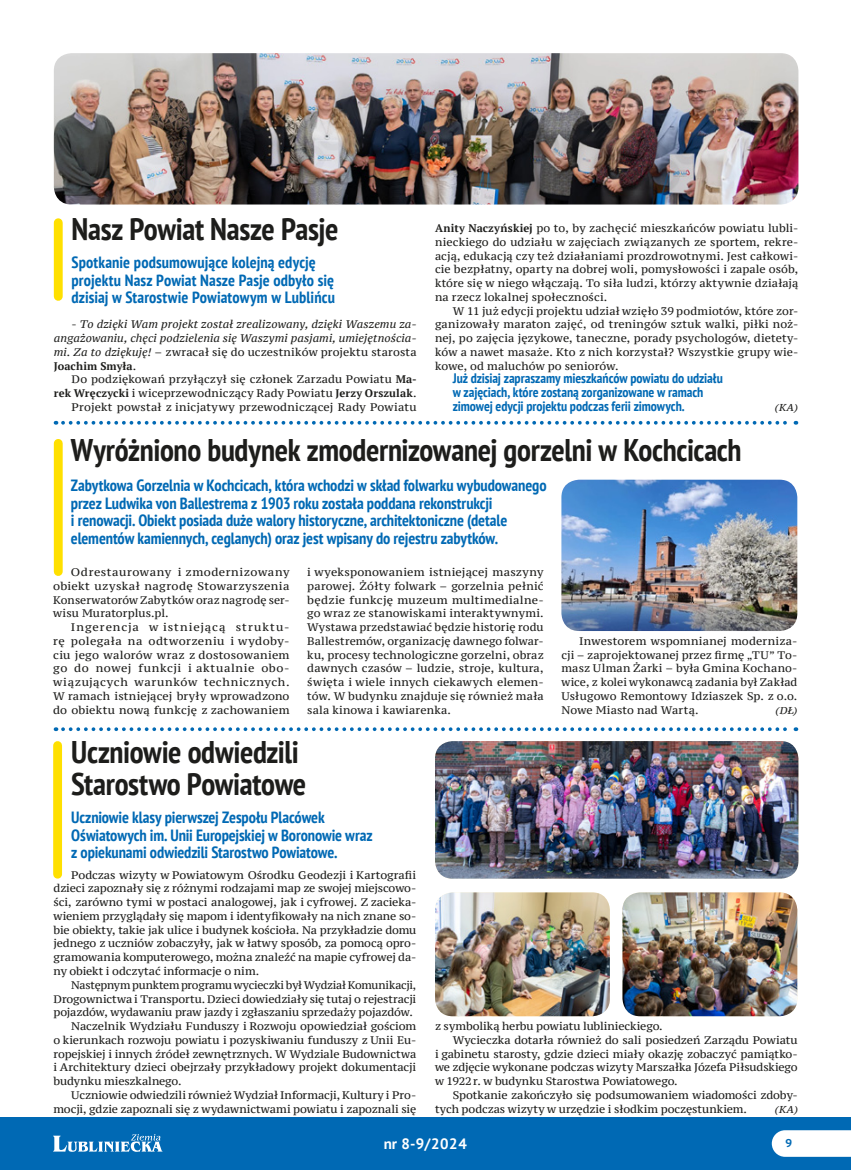
<style>
.page{position:relative;width:851px;height:1170px;background:#fff}
.page>*{position:absolute;margin:0;border:0;box-sizing:border-box;transform-origin:0 0}
._3_tytul{font:700 condensed 31.25px/31.9px "PT Sans";letter-spacing:-.01em;color:#1d1d1b}
._2_lid{font:700 condensed 16.25px/17.5px "PT Sans";letter-spacing:-.005em;color:#0069b4}
.t1{font:700 15px "PT Sans";color:#fff}
._7_srodtytul{font:700 condensed 13.75px/13.8px "PT Sans";letter-spacing:-.005em;color:#0069b4}
.t2{font:700 11.25px "PT Sans Caption";color:#0069b4}
._1_txt{font:11px/13.8px "PT Serif Caption";color:#1d1d1b;text-align:justify}
._1_txt-2{font:italic 11px/13.8px "PT Serif Caption";letter-spacing:.01em;color:#1d1d1b;text-align:justify}
._1_txt-3{font:italic 10px "PT Serif Caption";color:#1d1d1b}
._4_podpis{font:italic 10px "PT Serif Caption";color:#1d1d1b}
.s1{font-style:normal}
.s2{font-family:"PT Serif";font-weight:700;font-style:normal}
.s3{font-family:"PT Serif";font-weight:700}
</style>
<div class="page">
<div style="left:0;top:1116px;width:850px;height:53px;background:#0069b4"></div>
<svg style="left:771px;top:1130px;width:79px;height:26px;background:#f1f7fb"></svg>
<svg style="left:53px;top:1134px;width:109px;height:17px"></svg>
<img style="left:54px;top:53px;width:744px;height:151px">
<img style="left:561px;top:479px;width:236px;height:152px">
<img style="left:435px;top:741px;width:363px;height:137px">
<img style="left:435px;top:892px;width:174px;height:124px">
<img style="left:622px;top:892px;width:175px;height:124px">
<svg style="left:63px;top:421px;width:733px;height:3px"></svg>
<svg style="left:63px;top:727px;width:733px;height:4px"></svg>
<div style="left:54px;top:223px;width:9px;height:73px;background:#ffe000"></div>
<div style="left:54px;top:443px;width:9px;height:128px;background:#ffe000"></div>
<div style="left:53px;top:745px;width:9px;height:129px;background:#ffe000"></div>
<p class="_3_tytul" style="left:72px;top:212px;width:268px">Nasz Powiat Nasze Pasje</p>
<p class="_2_lid" style="left:72px;top:253px;width:265px">Spotkanie podsumowujące kolejną edycję projektu Nasz Powiat Nasze Pasje odbyło się dzisiaj w Starostwie Powiatowym w Lublińcu</p>
<p class="_1_txt-2" style="left:54px;top:317px;width:364px;text-indent:18px"><span class="s1">-</span> To dzięki Wam projekt został zrealizowany, dzięki Waszemu za&shy;angażowaniu, chęci podzielenia się Waszymi pasjami, umiejętnościa&shy;mi. Za to dziękuję! <span class="s1">– zwracał się do uczestników projektu starosta </span><span class="s2">Joachim Smyła</span><span class="s1">.</span></p>
<p class="_1_txt" style="left:54px;top:372px;width:364px;text-align:right">Do podziękowań przyłączył się członek Zarzadu Powiatu <span class="s3">Ma&shy;rek Wręczycki</span> i wiceprzewodniczący Rady Powiatu <span class="s3">Jerzy Orszulak</span>.</p>
<p class="_1_txt" style="left:72px;top:400px;width:346px">Projekt powstał z inicjatywy przewodniczącej Rady Powiatu</p>
<p class="_1_txt" style="left:435px;top:221px;width:365px"><span class="s3">Anity Naczyńskiej</span> po to, by zachęcić mieszkańców powiatu lubli&shy;nieckiego do udziału w zajęciach związanych ze sportem, rekre&shy;acją, edukacją czy też działaniami prozdrowotnymi. Jest całkowi&shy;cie bezpłatny, oparty na dobrej woli, pomysłowości i zapale osób, które się w niego włączają. To siła ludzi, którzy aktywnie działają na rzecz lokalnej społeczności.</p>
<p class="_1_txt" style="left:435px;top:304px;width:365px;text-indent:18px">W 11 już edycji projektu udział wzięło 39 podmiotów, które zor&shy;ganizowały maraton zajęć, od treningów sztuk walki, piłki noż&shy;nej, po zajęcia językowe, taneczne, porady psychologów, dietety&shy;ków a nawet masaże. Kto z nich korzystał? Wszystkie grupy wie&shy;kowe, od maluchów po seniorów.</p>
<p class="_7_srodtytul" style="left:452px;top:371px;width:271px">Już dzisiaj zapraszamy mieszkańców powiatu do udziału w zajęciach, które zostaną zorganizowane w ramach zimowej edycji projektu podczas ferii zimowych.</p>
<p class="_3_tytul" style="left:71px;top:433px;width:672px">Wyróżniono budynek zmodernizowanej gorzelni w Kochcicach</p>
<p class="_4_podpis" style="left:774px;top:401px;width:24px">(KA)</p>
<p class="_2_lid" style="left:71px;top:476px;width:477px">Zabytkowa Gorzelnia w Kochcicach, która wchodzi w skład folwarku wybudowanego przez Ludwika von Ballestrema z 1903 roku została poddana rekonstrukcji<br>i renowacji. Obiekt posiada duże walory historyczne, architektoniczne (detale elementów kamiennych, ceglanych) oraz jest wpisany do rejestru zabytków.</p>
<p class="_1_txt" style="left:53px;top:565px;width:238px;text-indent:18px">Odrestaurowany i zmodernizowany obiekt uzyskał nagrodę Stowarzyszenia Konserwatorów Zabytków oraz nagrodę ser&shy;wisu Muratorplus.pl.</p>
<p class="_1_txt" style="left:53px;top:620px;width:238px;text-indent:18px">Ingerencja w istniejącą struktu&shy;rę polegała na odtworzeniu i wydoby&shy;ciu jego walorów wraz z dostosowaniem go do nowej funkcji i aktualnie obo&shy;wiązujących warunków technicznych.<br>W ramach istniejącej bryły wprowadzono do obiektu nową funkcję z zachowaniem</p>
<p class="_1_txt" style="left:307px;top:565px;width:238px">i wyeksponowaniem istniejącej maszyny parowej. Żółty folwark – gorzelnia pełnić będzie funkcję muzeum multimedialne&shy;go wraz ze stanowiskami interaktywnymi.<br>Wystawa przedstawiać będzie historię rodu Ballestremów, organizację dawnego folwar&shy;ku, procesy technologiczne gorzelni, obraz dawnych czasów – ludzie, stroje, kultura, święta i wiele innych ciekawych elemen&shy;tów. W budynku znajduje się również mała sala kinowa i kawiarenka.</p>
<p class="_1_txt" style="left:561px;top:634px;width:237px;text-indent:18px">Inwestorem wspomnianej moderniza&shy;cji – zaprojektowanej przez firmę „TU” To&shy;masz Ulman Żarki – była Gmina Kochano&shy;wice, z kolei wykonawcą zadania był Zakład Usługowo Remontowy Idziaszek Sp. z o.o.<br>Nowe Miasto nad Wartą.</p>
<p class="_1_txt-3" style="left:775px;top:703px;width:23px">(DŁ)</p>
<p class="_3_tytul" style="left:71px;top:735px;width:236px">Uczniowie odwiedzili<br>Starostwo Powiatowe</p>
<p class="_2_lid" style="left:71px;top:808px;width:303px">Uczniowie klasy pierwszej Zespołu Placówek<br>Oświatowych im. Unii Europejskiej w Boronowie wraz z opiekunami odwiedzili Starostwo Powiatowe.</p>
<p class="_1_txt" style="left:53px;top:867px;width:364px;text-indent:18px">Podczas wizyty w Powiatowym Ośrodku Geodezji i Kartografii dzieci zapoznały się z różnymi rodzajami map ze swojej miejscowo&shy;ści, zarówno tymi w postaci analogowej, jak i cyfrowej. Z zacieka&shy;wieniem przyglądały się mapom i identyfikowały na nich znane so&shy;bie obiekty, takie jak ulice i budynek kościoła. Na przykładzie domu jednego z uczniów zobaczyły, jak w łatwy sposób, za pomocą opro&shy;gramowania komputerowego, można znaleźć na mapie cyfrowej da&shy;ny obiekt i odczytać informacje o nim.</p>
<p class="_1_txt" style="left:53px;top:977px;width:364px;text-indent:18px">Następnym punktem programu wycieczki był Wydział Komunikacji, Drogownictwa i Transportu. Dzieci dowiedziały się tutaj o rejestracji pojazdów, wydawaniu praw jazdy i zgłaszaniu sprzedaży pojazdów.</p>
<p class="_1_txt" style="left:53px;top:1019px;width:364px;text-indent:18px">Naczelnik Wydziału Funduszy i Rozwoju opowiedział gościom o kierunkach rozwoju powiatu i pozyskiwaniu funduszy z Unii Eu&shy;ropejskiej i innych źródeł zewnętrznych. W Wydziale Budownictwa i Architektury dzieci obejrzały przykładowy projekt dokumentacji budynku mieszkalnego.</p>
<p class="_1_txt" style="left:53px;top:1087px;width:364px;text-align:right">Uczniowie odwiedzili również Wydział Informacji, Kultury i Pro&shy;mocji, gdzie zapoznali się z wydawnictwami powiatu i zapoznali się</p>
<p class="_1_txt" style="left:435px;top:1019px;width:229px">z symboliką herbu powiatu lublinieckiego.</p>
<p class="_1_txt" style="left:435px;top:1032px;width:364px;text-indent:18px">Wycieczka dotarła również do sali posiedzeń Zarządu Powiatu i gabinetu starosty, gdzie dzieci miały okazję zobaczyć pamiątko&shy;we zdjęcie wykonane podczas wizyty Marszałka Józefa Piłsudskiego w 1922r. w budynku Starostwa Powiatowego.</p>
<p class="_1_txt" style="left:435px;top:1087px;width:364px;text-indent:18px">Spotkanie zakończyło się podsumowaniem wiadomości zdoby&shy;tych podczas wizyty w urzędzie i słodkim poczęstunkiem.</p>
<p class="_1_txt-3" style="left:774px;top:1102px;width:24px">(KA)</p>
<h3 class="t1" style="left:384px;top:1133px;width:85px">nr 8-9/2024</h3>
<p class="t2" style="left:785px;top:1135px;width:9px">9</p>
</div>
